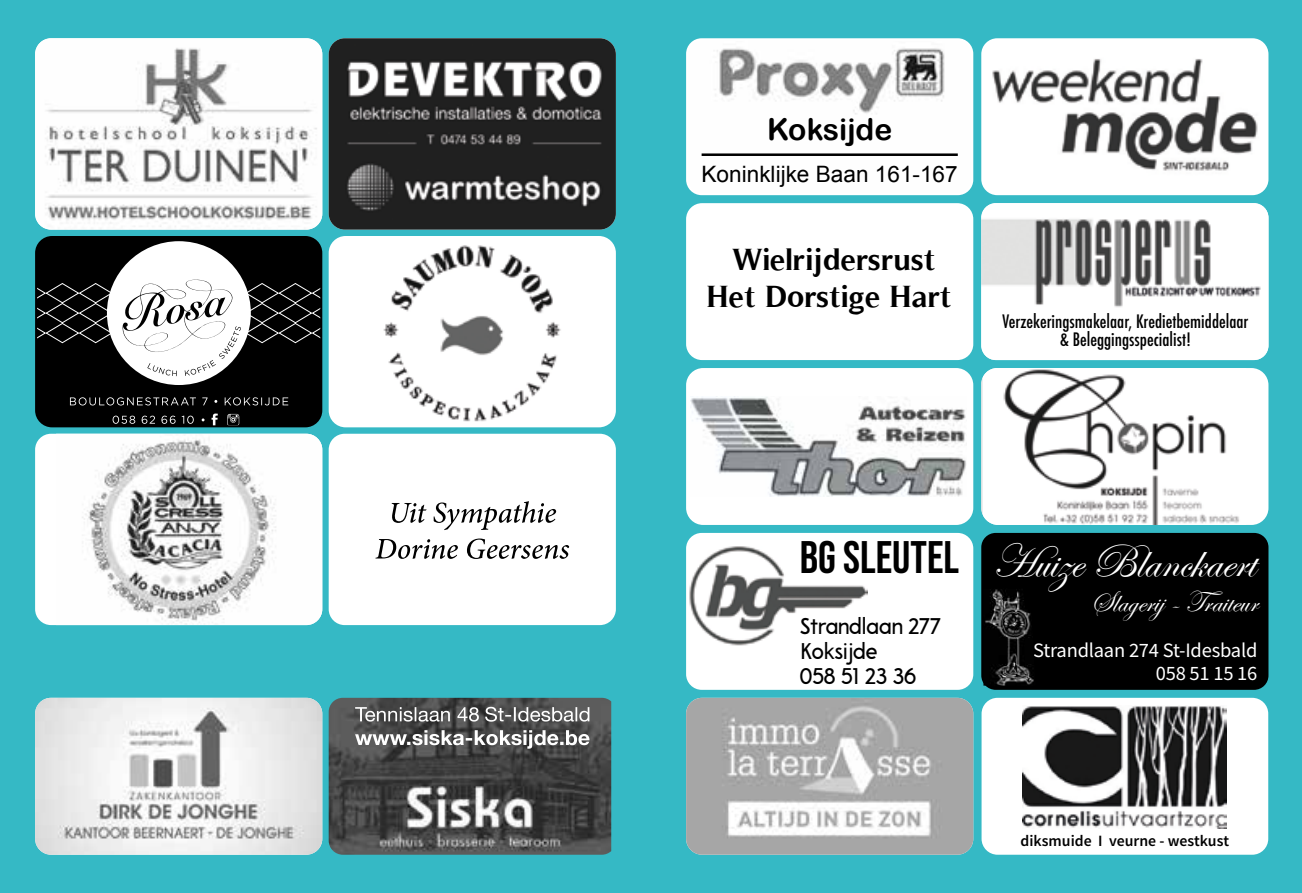
<style>
.page{position:relative;width:1302px;height:893px;background:#fff}
.page>*{position:absolute;margin:0;border:0;box-sizing:border-box;transform-origin:0 0}
.t1{font:48.15px "Edwardian Script ITC";color:#fff}
.t2{font:45.45px "Bebas Neue";color:#000}
.t3{font:700 30.82px/36.9px "Timeless";color:#000;text-align:center}
.t4{font:30.38px "Edwardian Script ITC";color:#fff}
.t5{font:30.15px "Arial Rounded MT Bold";color:#000}
.t6{font:22.72px/25.2px "A Pompadour Sample";color:#000}
.t7{font:22.5px "Arial";color:#000}
.t8{font:20.47px/22.7px "Source Sans Pro";letter-spacing:-.01em;color:#fff;text-align:right}
.t9{font:500 condensed 18px/18px "Futura";color:#000;text-align:center}
.t10{font:600 15.75px "Source Sans Pro";color:#000}
</style>
<div class="page">
<div style="left:651px;top:0;width:650px;height:893px;background:#35b9c5"></div>
<div style="left:0;top:0;width:651px;height:893px;background:#35b9c5"></div>
<img style="left:35px;top:38px;width:287px;height:192px">
<div style="left:38px;top:239px;width:283px;height:187px;background:#000"></div>
<div style="left:107px;top:241px;width:144px;height:144px;background:#fff;border-radius:50%"></div>
<svg style="left:38px;top:280px;width:281px;height:96px"></svg>
<svg style="left:113px;top:416px;width:81px;height:8px"></svg>
<svg style="left:70px;top:397px;width:218px;height:8px"></svg>
<svg style="left:211px;top:414px;width:7px;height:10px"></svg>
<svg style="left:227px;top:414px;width:12px;height:10px"></svg>
<div style="left:35px;top:236px;width:287px;height:191px;border:2px solid #000;border-radius:16px"></div>
<div style="left:329px;top:237px;width:285px;height:189px;background:#fff;border-radius:16px"></div>
<img style="left:383px;top:245px;width:178px;height:177px">
<div style="left:328px;top:236px;width:287px;height:191px;border:2px solid #fff;border-radius:16px"></div>
<div style="left:35px;top:434px;width:287px;height:191px;background:#fff;border-radius:16px"></div>
<img style="left:82px;top:434px;width:240px;height:191px">
<img style="left:328px;top:38px;width:287px;height:192px">
<img style="left:690px;top:42px;width:279px;height:152px">
<div style="left:686px;top:38px;width:287px;height:157px;border:3px solid #fff;border-radius:14px"></div>
<hr style="left:701px;top:153px;width:256px;height:3px;background:#000">
<img style="left:981px;top:38px;width:287px;height:157px">
<div style="left:686px;top:203px;width:287px;height:157px;background:#fff;border-radius:16px"></div>
<div style="left:687px;top:369px;width:285px;height:155px;background:#fff;border-radius:16px"></div>
<div style="left:686px;top:368px;width:287px;height:157px;border:2px solid #fff;border-radius:16px"></div>
<img style="left:690px;top:396px;width:275px;height:101px">
<img style="left:981px;top:203px;width:287px;height:157px">
<div style="left:981px;top:368px;width:287px;height:157px;background:#fff;border-radius:17px"></div>
<img style="left:981px;top:368px;width:259px;height:157px">
<div style="left:687px;top:534px;width:284px;height:154px;background:#fff;border-radius:14px"></div>
<div style="left:686px;top:533px;width:287px;height:157px;border:3px solid #fff;border-radius:14px"></div>
<img style="left:689px;top:543px;width:178px;height:104px">
<div style="left:981px;top:533px;width:287px;height:157px;background:#000;border-radius:14px"></div>
<img style="left:983px;top:589px;width:51px;height:97px">
<img style="left:686px;top:698px;width:287px;height:157px">
<div style="left:981px;top:698px;width:286px;height:157px;background:#fff;border-radius:16px"></div>
<img style="left:1022px;top:706px;width:204px;height:123px">
<img style="left:328px;top:698px;width:283px;height:157px">
<svg style="left:355px;top:730px;width:234px;height:19px"></svg>
<svg style="left:355px;top:707px;width:234px;height:15px"></svg>
<div style="left:328px;top:434px;width:287px;height:191px;background:#fff;border-radius:16px"></div>
<svg style="left:375px;top:538px;width:194px;height:21px"></svg>
<svg style="left:391px;top:501px;width:165px;height:29px"></svg>
<img style="left:35px;top:698px;width:287px;height:157px">
<h3 class="t5" style="left:767px;top:111px;width:127px">Koksijde</h3>
<p class="t7" style="left:701px;top:160px;width:258px">Koninklijke Baan 161-167</p>
<h3 class="t3" style="left:707px;top:241px;width:246px">Wielrijdersrust<br>Het Dorstige Hart</h3>
<p class="t9" style="left:1002px;top:312px;width:247px">Verzekeringsmakelaar, Kredietbemiddelaar &amp; Beleggingsspecialist!</p>
<h2 class="t2" style="left:799px;top:531px;width:161px">BG SLEUTEL</h2>
<p class="t6" style="left:799px;top:615px;width:143px">Strandlaan 277<br>Koksijde<br>058 51 23 36</p>
<h1 class="t1" style="left:992px;top:535px;width:264px">Huize Blanckaert</h1>
<h3 class="t4" style="left:1090px;top:585px;width:168px">Slagerij - Traiteur</h3>
<p class="t8" style="left:1032px;top:639px;width:226px">Strandlaan 274 St-Idesbald<br>058 51 15 16</p>
<p class="t10" style="left:1020px;top:831px;width:210px">diksmuide I veurne - westkust</p>
</div>
